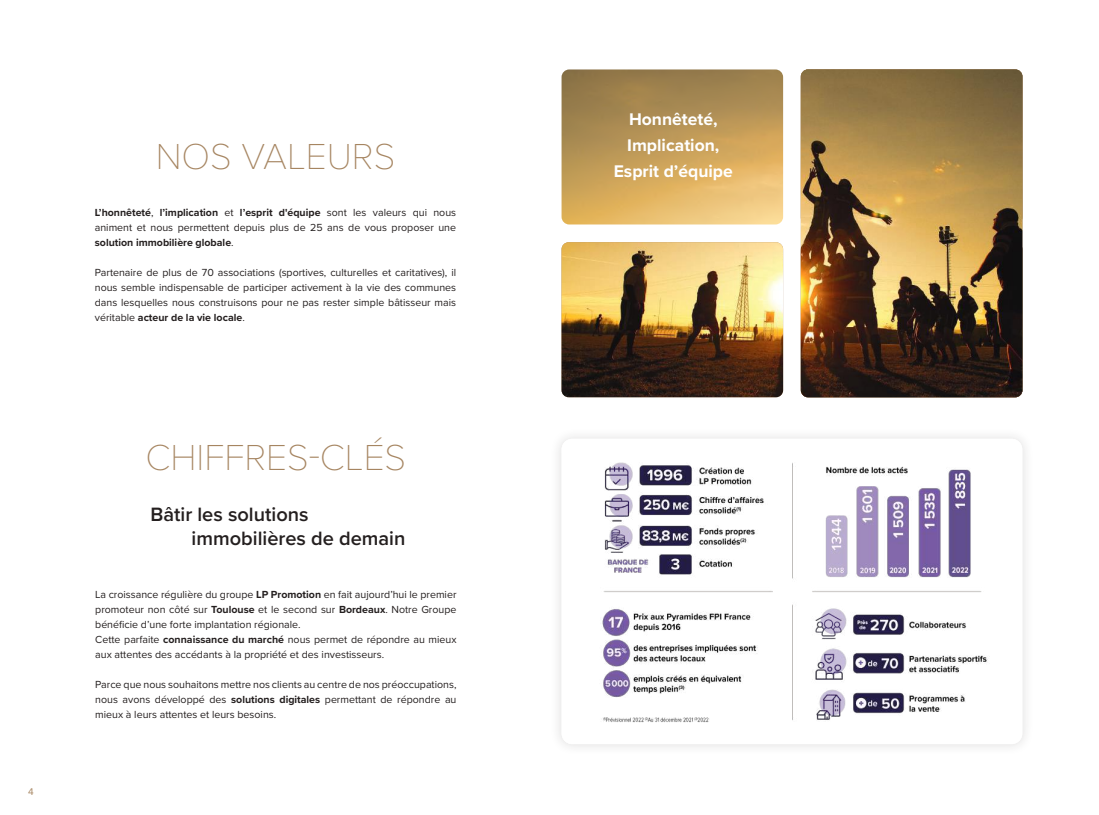
<style>
.page{position:relative;width:1099px;height:815px;background:#fff}
.page>*{position:absolute;margin:0;border:0;box-sizing:border-box;transform-origin:0 0}
.t1{font:100 37.5px "Proxima Nova T";color:#a68561}
.t2{font:600 20px/24px "Proxima Nova";color:#241f1f}
.t3{font:700 17.5px/26.2px "Proxima Nova";color:#fff;text-align:center}
.t4{font:10.62px/15px "Proxima Nova";color:#241f1f;text-align:justify}
.t5{font:10px "Proxima Nova";color:#a68561}
.s1{font-weight:700}
</style>
<div class="page">
<img style="left:561px;top:69px;width:223px;height:328px">
<img style="left:800px;top:69px;width:222px;height:328px">
<img style="left:602px;top:462px;width:385px;height:260px">
<p class="t5" style="left:28px;top:785px;width:7px">4</p>
<h1 class="t1" style="left:156px;top:128px;width:241px">NOS VALEURS</h1>
<p class="t4" style="left:95px;top:205px;width:363px"><span class="s1">L’honnêteté</span>, <span class="s1">l’implication</span> et <span class="s1">l’esprit d'équipe</span> sont les valeurs qui nous animent et nous permettent depuis plus de 25 ans de vous proposer une <span class="s1">solution immobilière globale</span>.</p>
<p class="t4" style="left:95px;top:265px;width:363px">Partenaire de plus de 70 associations (sportives, culturelles et caritatives), il nous semble indispensable de participer activement à la vie des communes dans lesquelles nous construisons pour ne pas rester simple bâtisseur mais véritable <span class="s1">acteur de la vie locale</span>.</p>
<h1 class="t1" style="left:145px;top:430px;width:262px">CHIFFRES-CLÉS</h1>
<h2 class="t2" style="left:192px;top:502px;width:215px;text-indent:-41px">Bâtir les solutions immobilières de demain</h2>
<p class="t4" style="left:95px;top:587px;width:363px;text-align:left">La croissance régulière du groupe <span class="s1">LP Promotion</span> en fait aujourd’hui le premier promoteur non côté sur <span class="s1">Toulouse</span> et le second sur <span class="s1">Bordeaux</span>. Notre Groupe bénéficie d’une forte implantation régionale.<br>Cette parfaite <span class="s1">connaissance du marché</span> nous permet de répondre au mieux aux attentes des accédants à la propriété et des investisseurs.</p>
<p class="t4" style="left:95px;top:677px;width:363px">Parce que nous souhaitons mettre nos clients au centre de nos préoccupations, nous avons développé des <span class="s1">solutions digitales</span> permettant de répondre au mieux à leurs attentes et leurs besoins.</p>
<h3 class="t3" style="left:613px;top:105px;width:121px">Honnêteté,<br>Implication,<br>Esprit d’équipe</h3>
</div>
